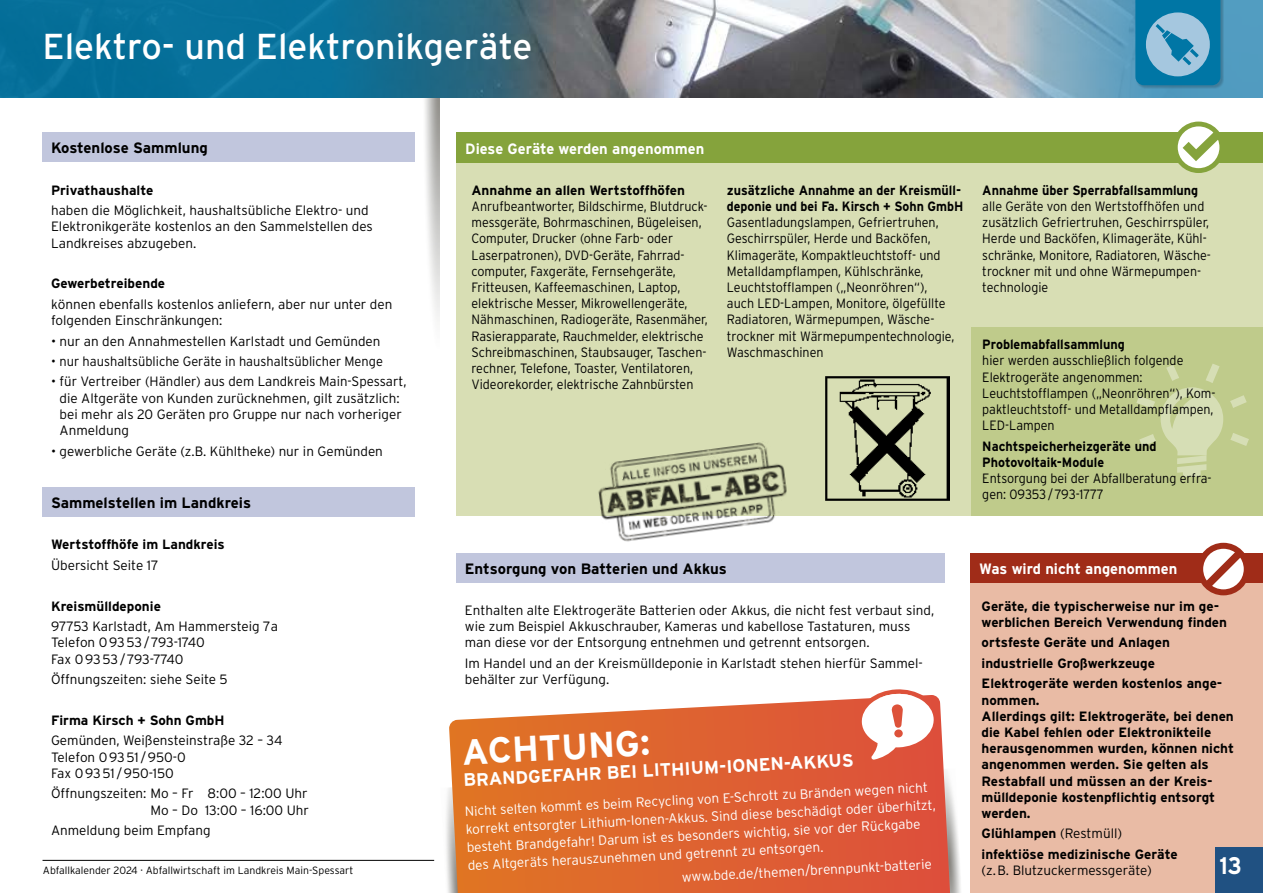
<style>
.page{position:relative;width:1263px;height:893px;background:#fff}
.page>*{position:absolute;margin:0;border:0;box-sizing:border-box;transform-origin:0 0}
.t1{font:36px "Interstate";color:#fff}
.t2{font:700 36px "Interstate";color:#fff}
.t3{font:700 24px "Interstate";color:#fff;scale:.9 1}
.t4{font:700 18px "Interstate";color:#fff}
.t5{font:700 15px "Interstate";color:#000}
.t6{font:700 15px "Interstate";color:#fff}
.t7{font:300 13.5px/16.2px "Interstate";color:#000;scale:.93 1}
.t8{font:300 13.5px/16.2px "Interstate";color:#000}
.t9{font:700 13.5px/16.2px "Interstate";color:#000}
.t10{font:300 13.5px/18px "Interstate";color:#fff}
.t11{font:700 13.5px/16.2px "Interstate";color:#000;scale:.93 1}
.t12{font:300 13.5px "Interstate";color:#000;scale:.95 1}
.t13{font:300 10.5px "Interstate";color:#000}
.s1{font-weight:300}
</style>
<div class="page">
<img style="left:425px;top:98px;width:14px;height:222px">
<img style="left:553px;top:0;width:455px;height:98px">
<svg style="left:1008px;top:0;width:255px;height:98px;background:#74a7c1"></svg>
<svg style="left:0;top:0;width:553px;height:98px;background:#136d90"></svg>
<div style="left:457px;top:159px;width:806px;height:357px;background:#d8deb4"></div>
<div style="left:457px;top:132px;width:806px;height:31px;background:#85a33c"></div>
<div style="left:972px;top:327px;width:291px;height:189px;background:#bfcb8b"></div>
<svg style="left:1175px;top:124px;width:47px;height:47px"></svg>
<div style="left:1173px;top:122px;width:51px;height:51px;border:5px solid #85a33c;border-radius:50%"></div>
<svg style="left:1182px;top:132px;width:38px;height:29px"></svg>
<svg style="left:1136px;top:364px;width:113px;height:113px"></svg>
<hr style="left:43px;top:860px;width:391px;height:1px;background:#000">
<img style="left:825px;top:376px;width:124px;height:125px">
<div style="left:43px;top:132px;width:372px;height:30px;background:#c1c6dd"></div>
<div style="left:456px;top:553px;width:489px;height:29px;background:#c1c6dd"></div>
<div style="left:43px;top:487px;width:372px;height:30px;background:#c1c6dd"></div>
<div style="left:971px;top:576px;width:292px;height:317px;background:#e9bba5"></div>
<div style="left:971px;top:553px;width:292px;height:29px;background:#a02c18"></div>
<svg style="left:1198px;top:542px;width:52px;height:53px"></svg>
<div style="left:1136px;top:0;width:88px;height:89px;background:#000;opacity:.2"></div>
<svg style="left:1135px;top:0;width:85px;height:85px;background:#3d93ba"></svg>
<img style="left:598px;top:442px;width:189px;height:100px">
<img style="left:950px;top:784px;width:11px;height:109px">
<img style="left:446px;top:788px;width:3px;height:105px">
<svg style="left:449px;top:699px;width:501px;height:194px;background:#df6c3c"></svg>
<svg style="left:855px;top:689px;width:85px;height:78px"></svg>
<div style="left:1216px;top:847px;width:47px;height:46px;background:#205182"></div>
<h1 class="t1" style="left:43px;top:26px;width:491px">Elektro- und Elektronikgeräte</h1>
<p class="t5" style="left:51px;top:140px;width:158px">Kostenlose Sammlung</p>
<p class="t9" style="left:51px;top:182px;width:104px">Privathaushalte</p>
<p class="t8" style="left:51px;top:202px;width:323px">haben die Möglichkeit, haushaltsübliche Elektro- und<br>Elektronikgeräte kostenlos an den Sammelstellen des<br>Landkreises abzugeben.</p>
<p class="t9" style="left:51px;top:276px;width:116px">Gewerbetreibende</p>
<p class="t8" style="left:51px;top:296px;width:343px">können ebenfalls kostenlos anliefern, aber nur unter den folgenden Einschränkungen:</p>
<p class="t8" style="left:51px;top:333px;width:331px">• nur an den Annahmestellen Karlstadt und Gemünden</p>
<p class="t12" style="left:51px;top:354px;width:351px">• nur haushaltsübliche Geräte in haushaltsüblicher Menge</p>
<p class="t8" style="left:60px;top:373px;width:348px;text-indent:-9px">• für Vertreiber (Händler) aus dem Landkreis Main-Spessart, die Altgeräte von Kunden zurücknehmen, gilt zusätzlich: bei mehr als 20 Geräten pro Gruppe nur nach vorheriger Anmeldung</p>
<p class="t8" style="left:51px;top:443px;width:333px">• gewerbliche Geräte (z.B. Kühltheke) nur in Gemünden</p>
<p class="t5" style="left:51px;top:494px;width:202px">Sammelstellen im Landkreis</p>
<p class="t6" style="left:465px;top:140px;width:240px">Diese Geräte werden angenommen</p>
<p class="t9" style="left:471px;top:182px;width:215px">Annahme an allen Wertstoffhöfen</p>
<p class="t7" style="left:471px;top:198px;width:256px">Anrufbeantworter, Bildschirme, Blutdruck&shy;messgeräte, Bohrmaschinen, Bügeleisen, Computer, Drucker (ohne Farb- oder Laserpatronen), DVD-Geräte, Fahrrad&shy;computer, Faxgeräte, Fernsehgeräte, Fritteusen, Kaffeemaschinen, Laptop, elektrische Messer, Mikrowellengeräte, Nähmaschinen, Radiogeräte, Rasenmäher, Rasierapparate, Rauchmelder, elektrische Schreibmaschinen, Staubsauger, Taschen&shy;rechner, Telefone, Toaster, Ventilatoren, Videorekorder, elektrische Zahnbürsten</p>
<p class="t11" style="left:727px;top:182px;width:256px">zusätzliche Annahme an der Kreismüll&shy;deponie und bei Fa. Kirsch + Sohn GmbH</p>
<p class="t7" style="left:727px;top:214px;width:246px">Gasentladungslampen, Gefriertruhen, Geschirrspüler, Herde und Backöfen, Klimageräte, Kompaktleuchtstoff- und Metalldampflampen, Kühlschränke, Leuchtstofflampen („Neonröhren“), auch LED-Lampen, Monitore, ölgefüllte Radiatoren, Wärmepumpen, Wäsche&shy;trockner mit Wärmepumpentechnologie, Waschmaschinen</p>
<p class="t11" style="left:982px;top:182px;width:234px">Annahme über Sperrabfallsammlung</p>
<p class="t7" style="left:982px;top:198px;width:247px">alle Geräte von den Wertstoffhöfen und zusätzlich Gefriertruhen, Geschirrspüler, Herde und Backöfen, Klimageräte, Kühl&shy;schränke, Monitore, Radiatoren, Wäsche&shy;trockner mit und ohne Wärmepumpen&shy;technologie</p>
<p class="t11" style="left:982px;top:336px;width:155px">Problemabfallsammlung</p>
<p class="t7" style="left:982px;top:352px;width:252px">hier werden ausschließlich folgende<br>Elektrogeräte angenommen:<br>Leuchtstofflampen („Neonröhren“), Kom&shy;paktleuchtstoff- und Metalldampflampen,<br>LED-Lampen</p>
<p class="t11" style="left:982px;top:438px;width:189px">Nachtspeicherheizgeräte und<br>Photovoltaik-Module</p>
<p class="t7" style="left:982px;top:470px;width:248px">Entsorgung bei der Abfallberatung erfra&shy;gen: 09353/793-1777</p>
<p class="t9" style="left:51px;top:536px;width:175px">Wertstoffhöfe im Landkreis</p>
<p class="t8" style="left:51px;top:557px;width:109px">Übersicht Seite 17</p>
<p class="t9" style="left:51px;top:598px;width:111px">Kreismülldeponie</p>
<p class="t8" style="left:51px;top:618px;width:228px">97753 Karlstadt, Am Hammersteig 7a<br>Telefon 09353/793-1740<br>Fax 09353/793-7740</p>
<p class="t8" style="left:51px;top:671px;width:178px">Öffnungszeiten: siehe Seite 5</p>
<p class="t9" style="left:51px;top:712px;width:175px">Firma Kirsch + Sohn GmbH</p>
<p class="t8" style="left:51px;top:732px;width:233px">Gemünden, Weißensteinstraße 32 – 34<br>Telefon 09351 /950-0<br>Fax 09351 /950-150</p>
<p class="t8" style="left:51px;top:785px;width:260px;text-align:right">Öffnungszeiten: Mo – Fr 8:00 – 12:00 Uhr<br>Mo – Do 13:00 – 16:00 Uhr</p>
<p class="t8" style="left:51px;top:822px;width:161px">Anmeldung beim Empfang</p>
<p class="t5" style="left:465px;top:560px;width:263px">Entsorgung von Batterien und Akkus</p>
<p class="t6" style="left:979px;top:560px;width:200px">Was wird nicht angenommen</p>
<p class="t9" style="left:981px;top:598px;width:247px">Geräte, die typischerweise nur im ge&shy;werblichen Bereich Verwendung finden</p>
<p class="t9" style="left:981px;top:632px;width:242px;line-height:20.4px">ortsfeste Geräte und Anlagen industrielle Großwerkzeuge<br>Elektrogeräte werden kostenlos ange-</p>
<p class="t9" style="left:981px;top:692px;width:254px">nommen.<br>Allerdings gilt: Elektrogeräte, bei denen die Kabel fehlen oder Elektronikteile herausgenommen wurden, können nicht angenommen werden. Sie gelten als<br>Restabfall und müssen an der Kreis&shy;mülldeponie kostenpflichtig entsorgt werden.</p>
<p class="t9" style="left:981px;top:823px;width:198px;line-height:20.4px">Glühlampen <span class="s1">(Restmüll) </span>infektiöse medizinische Geräte</p>
<p class="t8" style="left:981px;top:862px;width:172px">(z.B. Blutzuckermessgeräte)</p>
<p class="t8" style="left:465px;top:602px;width:471px">Enthalten alte Elektrogeräte Batterien oder Akkus, die nicht fest verbaut sind, wie zum Beispiel Akkuschrauber, Kameras und kabellose Tastaturen, muss man diese vor der Entsorgung entnehmen und getrennt entsorgen.</p>
<p class="t8" style="left:465px;top:655px;width:459px">Im Handel und an der Kreismülldeponie in Karlstadt stehen hierfür Sammel&shy;behälter zur Verfügung.</p>
<h1 class="t2" style="left:461px;top:732px;width:190px;rotate:-3deg">ACHTUNG:</h1>
<h3 class="t4" style="left:463px;top:770px;width:392px;rotate:-3deg">BRANDGEFAHR BEI LITHIUM-IONEN-AKKUS</h3>
<p class="t10" style="left:464px;top:802px;width:472px;rotate:-3deg">Nicht selten kommt es beim Recycling von E-Schrott zu Bränden wegen nicht korrekt entsorgter Lithium-Ionen-Akkus. Sind diese beschädigt oder überhitzt, besteht Brandgefahr! Darum ist es besonders wichtig, sie vor der Rückgabe des Altgeräts herauszunehmen und getrennt zu entsorgen.</p>
<p class="t13" style="left:43px;top:864px;width:312px">Abfallkalender 2024 · Abfallwirtschaft im Landkreis Main-Spessart</p>
<h2 class="t3" style="left:1219px;top:852px;width:26px">13</h2>
<p class="t10" style="left:681px;top:868px;width:252px;rotate:-3deg">www.bde.de/themen/brennpunkt-batterie</p>
</div>
